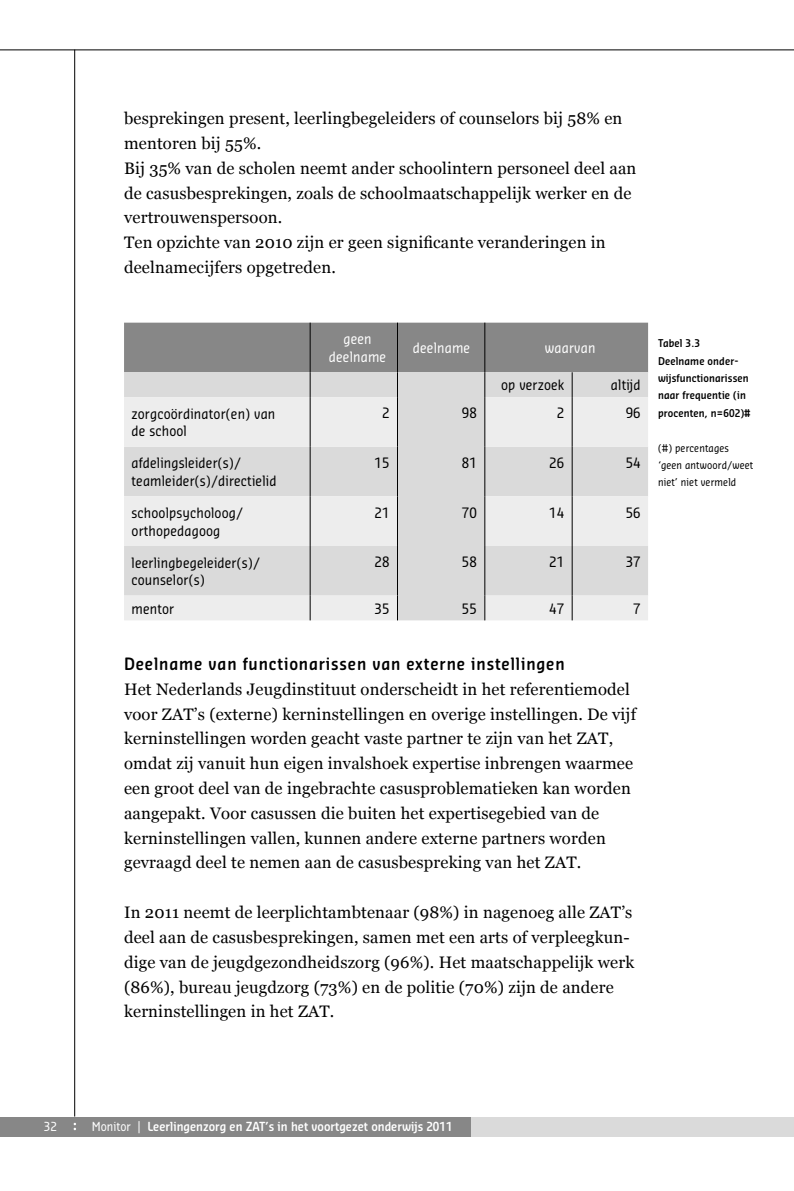
<style>
.page{position:relative;width:794px;height:1191px;background:#fff}
.page>*{position:absolute;margin:0;border:0;box-sizing:border-box;transform-origin:0 0}
.t1{font:16.62px/24.8px "Georgia";letter-spacing:.01em;color:#000}
.t2{font:600 16.62px "Sansa Con Soft Pro";letter-spacing:.05em;color:#000}
.t3{font:14px/17.5px "Sansa Con Soft Pro";letter-spacing:.01em;color:#000}
.t4{font:14px/17.5px "Sansa Con Soft Pro";letter-spacing:.01em;color:#fff;text-align:center}
.t5{font:600 12.25px "Sansa Con Soft Pro";color:#fff}
.t6{font:12.25px "Sansa Con Soft Pro";color:#fff}
.t7{font:600 10.5px/17.3px "Sansa Con Soft Pro";letter-spacing:.01em;color:#000}
.t8{font:10.5px/17.3px "Sansa Con Soft Pro";letter-spacing:.01em;color:#000}
.s1{font-weight:400}
</style>
<div class="page">
<div style="left:0;top:1116px;width:471px;height:20px;background:#878787"></div>
<svg style="left:74px;top:1122px;width:2px;height:8px"></svg>
<div style="left:471px;top:1116px;width:323px;height:20px;background:#dadada"></div>
<hr style="left:74px;top:50px;width:1px;height:1066px;background:#000">
<hr style="left:0;top:50px;width:794px;height:1px;background:#000">
<svg style="left:124px;top:397px;width:524px;height:223px;background:#e2e2e2"></svg>
<hr style="left:397px;top:397px;width:1px;height:50px;background:#000">
<hr style="left:484px;top:397px;width:1px;height:50px;background:#000">
<hr style="left:572px;top:397px;width:1px;height:50px;background:#000">
<hr style="left:397px;top:447px;width:1px;height:49px;background:#000">
<hr style="left:484px;top:447px;width:1px;height:49px;background:#000">
<hr style="left:572px;top:447px;width:1px;height:49px;background:#000">
<hr style="left:397px;top:496px;width:1px;height:50px;background:#000">
<hr style="left:484px;top:496px;width:1px;height:50px;background:#000">
<hr style="left:572px;top:496px;width:1px;height:50px;background:#000">
<hr style="left:397px;top:546px;width:1px;height:49px;background:#000">
<hr style="left:484px;top:546px;width:1px;height:49px;background:#000">
<hr style="left:572px;top:546px;width:1px;height:49px;background:#000">
<svg style="left:397px;top:595px;width:1px;height:25px"></svg>
<svg style="left:484px;top:595px;width:1px;height:25px"></svg>
<svg style="left:572px;top:595px;width:1px;height:25px"></svg>
<svg style="left:124px;top:323px;width:524px;height:74px;background:#a1a1a1"></svg>
<hr style="left:310px;top:397px;width:1px;height:50px;background:#000">
<hr style="left:310px;top:447px;width:1px;height:49px;background:#000">
<hr style="left:310px;top:496px;width:1px;height:50px;background:#000">
<hr style="left:310px;top:546px;width:1px;height:49px;background:#000">
<svg style="left:310px;top:595px;width:1px;height:25px"></svg>
<p class="t1" style="left:124px;top:106px;width:514px">besprekingen present, leerlingbegeleiders of counselors bij 58% en mentoren bij 55%.<br>Bij 35% van de scholen neemt ander schoolintern personeel deel aan de casusbesprekingen, zoals de schoolmaatschappelijk werker en de vertrouwenspersoon.<br>Ten opzichte van 2010 zijn er geen significante veranderingen in deelnamecijfers opgetreden.</p>
<p class="t4" style="left:329px;top:330px;width:59px">geen deelname</p>
<p class="t4" style="left:413px;top:339px;width:59px">deelname</p>
<p class="t4" style="left:545px;top:339px;width:52px">waarvan</p>
<p class="t3" style="left:501px;top:376px;width:65px">op verzoek</p>
<p class="t3" style="left:611px;top:376px;width:31px">altijd</p>
<p class="t3" style="left:131px;top:404px;width:145px">zorgcoördinator(en) van de school</p>
<p class="t3" style="left:382px;top:404px;width:9px">2</p>
<p class="t3" style="left:462px;top:404px;width:17px">98</p>
<p class="t3" style="left:557px;top:404px;width:9px">2</p>
<p class="t3" style="left:625px;top:404px;width:17px">96</p>
<p class="t3" style="left:131px;top:454px;width:146px">afdelingsleider(s)/ teamleider(s)/directielid</p>
<p class="t3" style="left:374px;top:453px;width:17px">15</p>
<p class="t3" style="left:462px;top:453px;width:17px">81</p>
<p class="t3" style="left:549px;top:453px;width:17px">26</p>
<p class="t3" style="left:625px;top:453px;width:17px">54</p>
<p class="t3" style="left:131px;top:503px;width:113px">schoolpsycholoog/ orthopedagoog</p>
<p class="t3" style="left:374px;top:503px;width:17px">21</p>
<p class="t3" style="left:462px;top:503px;width:17px">70</p>
<p class="t3" style="left:549px;top:503px;width:17px">14</p>
<p class="t3" style="left:625px;top:503px;width:17px">56</p>
<p class="t3" style="left:131px;top:553px;width:130px">leerlingbegeleider(s)/ counselor(s)</p>
<p class="t3" style="left:374px;top:553px;width:17px">28</p>
<p class="t3" style="left:462px;top:553px;width:17px">58</p>
<p class="t3" style="left:549px;top:553px;width:17px">21</p>
<p class="t3" style="left:625px;top:553px;width:17px">37</p>
<p class="t3" style="left:131px;top:599px;width:44px">mentor</p>
<p class="t3" style="left:374px;top:599px;width:17px">35</p>
<p class="t3" style="left:462px;top:599px;width:17px">55</p>
<p class="t3" style="left:549px;top:599px;width:17px">47</p>
<p class="t3" style="left:633px;top:599px;width:9px">7</p>
<p class="t2" style="left:124px;top:652px;width:442px">Deelname van functionarissen van externe instellingen</p>
<p class="t1" style="left:124px;top:677px;width:513px">Het Nederlands Jeugdinstituut onderscheidt in het referentiemodel voor ZAT’s (externe) kerninstellingen en overige instellingen. De vijf kerninstellingen worden geacht vaste partner te zijn van het ZAT, omdat zij vanuit hun eigen invalshoek expertise inbrengen waarmee een groot deel van de ingebrachte casusproblematieken kan worden aangepakt. Voor casussen die buiten het expertisegebied van de kerninstellingen vallen, kunnen andere externe partners worden gevraagd deel te nemen aan de casusbespreking van het ZAT.</p>
<p class="t1" style="left:124px;top:900px;width:512px">In 2011 neemt de leerplichtambtenaar (98%) in nagenoeg alle ZAT’s deel aan de casusbesprekingen, samen met een arts of verpleegkun&shy;dige van de jeugdgezondheidszorg (96%). Het maatschappelijk werk (86%), bureau jeugdzorg (73%) en de politie (70%) zijn de andere kerninstellingen in het ZAT.</p>
<p class="t7" style="left:658px;top:334px;width:94px">Tabel 3.3<br>Deelname onder&shy;wijsfunctionarissen naar frequentie (in procenten, n=602)#</p>
<p class="t8" style="left:658px;top:439px;width:97px">(#) percentages ‘geen antwoord/weet niet’ niet vermeld</p>
<p class="t6" style="left:44px;top:1118px;width:15px">32</p>
<p class="t5" style="left:92px;top:1118px;width:362px"><span class="s1">Monitor |</span> Leerlingenzorg en ZAT’s in het voortgezet onderwijs 2011</p>
</div>
